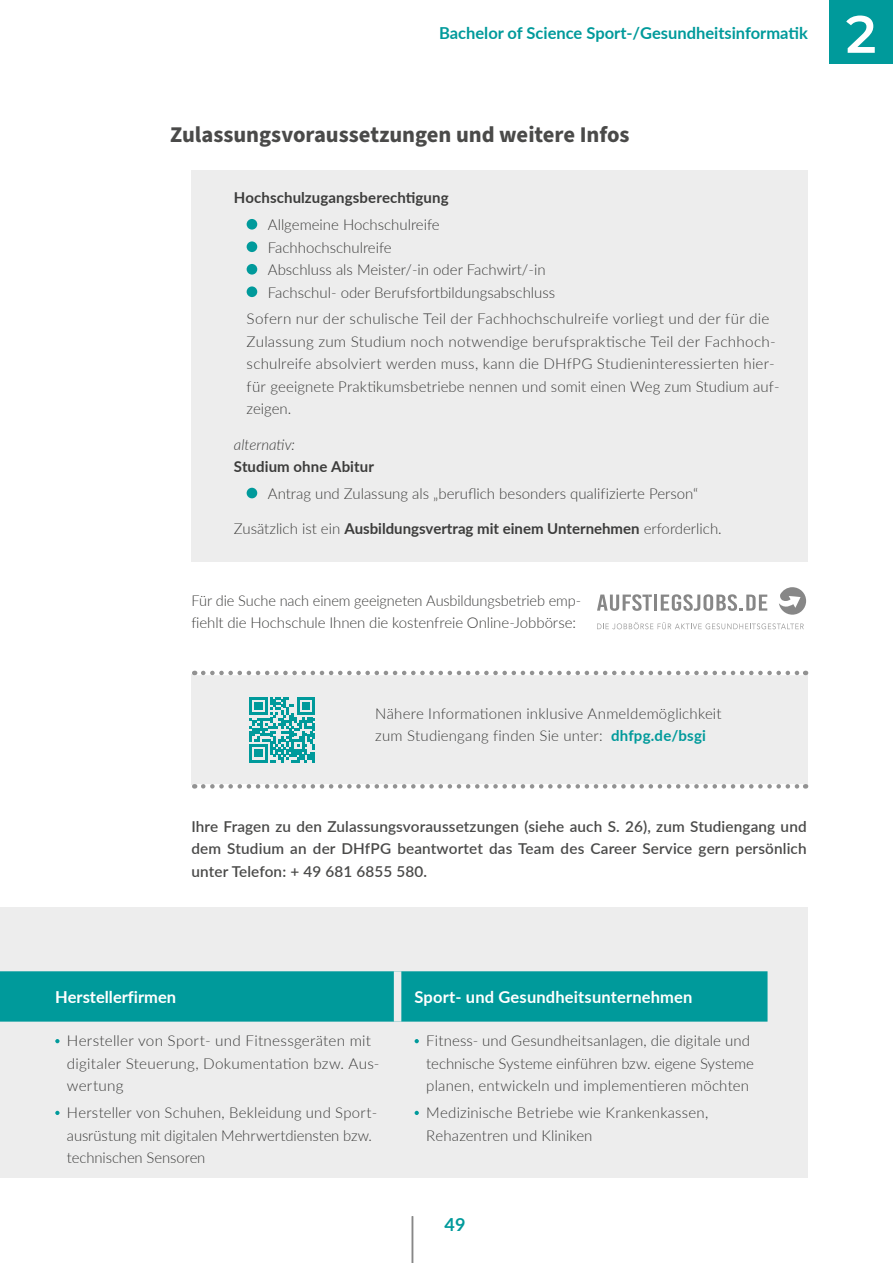
<style>
.page{position:relative;width:893px;height:1263px;background:#fff}
.page>*{position:absolute;margin:0;border:0;box-sizing:border-box;transform-origin:0 0}
.t1{font:600 52.5px "Montserrat";color:#fff}
.t2{font:700 22.5px "Source Sans Pro";color:#4a4a49}
.t3{font:700 18px "Lato";color:#009a9b}
.t4{font:700 16.5px "Lato";letter-spacing:.01em;color:#fff}
.t5{font:700 16.5px "Lato";color:#009a9b}
.t6{font:300 15px/22.5px "Lato";letter-spacing:.005em;color:#3c3c3b}
.t7{font:600 15px/22.5px "Lato";letter-spacing:.01em;color:#4a4a49;text-align:justify}
.t8{font:700 15px "Lato";color:#3c3c3b}
.t9{font:italic 300 15px "Lato";color:#3c3c3b}
.s1{font-weight:300}
.s2{font-weight:700;color:#009a9b}
</style>
<div class="page">
<div style="left:0;top:908px;width:808px;height:270px;background:#ededed"></div>
<div style="left:0;top:971px;width:767px;height:51px;background:#009a9b"></div>
<div style="left:394px;top:971px;width:7px;height:51px;background:#ededed"></div>
<svg style="left:55px;top:1039px;width:5px;height:4px"></svg>
<svg style="left:55px;top:1111px;width:5px;height:4px"></svg>
<svg style="left:415px;top:1039px;width:4px;height:4px"></svg>
<svg style="left:415px;top:1111px;width:4px;height:4px"></svg>
<div style="left:191px;top:674px;width:617px;height:111px;background:#ededed"></div>
<div style="left:191px;top:170px;width:617px;height:391px;background:#ededed"></div>
<div style="left:247px;top:219px;width:10px;height:11px;background:#009a9b;border-radius:50%"></div>
<div style="left:247px;top:241px;width:10px;height:11px;background:#009a9b;border-radius:50%"></div>
<div style="left:247px;top:264px;width:10px;height:11px;background:#009a9b;border-radius:50%"></div>
<div style="left:247px;top:286px;width:10px;height:11px;background:#009a9b;border-radius:50%"></div>
<div style="left:247px;top:488px;width:10px;height:10px;background:#009a9b;border-radius:50%"></div>
<svg style="left:203px;top:671px;width:603px;height:4px"></svg>
<svg style="left:203px;top:784px;width:603px;height:4px"></svg>
<svg style="left:249px;top:697px;width:66px;height:65px"></svg>
<svg style="left:597px;top:622px;width:207px;height:7px"></svg>
<svg style="left:597px;top:594px;width:55px;height:17px"></svg>
<hr style="left:654px;top:594px;width:3px;height:17px;background:#878787">
<svg style="left:661px;top:594px;width:106px;height:17px"></svg>
<svg style="left:779px;top:587px;width:27px;height:28px"></svg>
<div style="left:829px;top:0;width:64px;height:64px;background:#009a9b"></div>
<hr style="left:412px;top:1216px;width:1px;height:47px;background:#878787">
<p class="t5" style="left:439px;top:20px;width:370px">Bachelor of Science Sport-/Gesundheitsinformatik</p>
<h1 class="t1" style="left:846px;top:-3px;width:32px">2</h1>
<h2 class="t2" style="left:170px;top:119px;width:461px">Zulassungsvoraussetzungen und weitere Infos</h2>
<p class="t8" style="left:234px;top:187px;width:216px">Hochschulzugangsberechtigung</p>
<p class="t6" style="left:268px;top:213px;width:289px">Allgemeine Hochschulreife Fachhochschulreife<br>Abschluss als Meister/-in oder Fachwirt/-in Fachschul- oder Berufsfortbildungsabschluss</p>
<p class="t6" style="left:247px;top:307px;width:535px">Sofern nur der schulische Teil der Fachhochschulreife vorliegt und der für die Zulassung zum Studium noch notwendige berufspraktische Teil der Fachhoch&shy;schulreife absolviert werden muss, kann die DHfPG Studieninteressierten hier&shy;für geeignete Praktikumsbetriebe nennen und somit einen Weg zum Studium auf&shy;zeigen.</p>
<p class="t9" style="left:234px;top:434px;width:63px">alternativ:</p>
<p class="t8" style="left:234px;top:456px;width:142px">Studium ohne Abitur</p>
<p class="t6" style="left:268px;top:482px;width:432px">Antrag und Zulassung als „beruflich besonders qualifizierte Person“</p>
<p class="t8" style="left:234px;top:518px;width:489px"><span class="s1">Zusätzlich ist ein</span> Ausbildungsvertrag mit einem Unternehmen <span class="s1">erforderlich.</span></p>
<p class="t6" style="left:191px;top:588px;width:391px">Für die Suche nach einem geeigneten Ausbildungsbetrieb emp&shy;fiehlt die Hochschule Ihnen die kostenfreie Online-Jobbörse:</p>
<p class="t6" style="left:375px;top:701px;width:348px">Nähere Informationen inklusive Anmeldemöglichkeit zum Studiengang finden Sie unter: <span class="s2">dhfpg.de/bsgi</span></p>
<p class="t7" style="left:191px;top:814px;width:617px">Ihre Fragen zu den Zulassungsvoraussetzungen (siehe auch S. 26), zum Studiengang und dem Studium an der DHfPG beantwortet das Team des Career Service gern persönlich unter Telefon: + 49 681 6855 580.</p>
<p class="t4" style="left:55px;top:985px;width:122px">Herstellerfirmen</p>
<p class="t4" style="left:415px;top:985px;width:279px">Sport- und Gesundheitsunternehmen</p>
<p class="t6" style="left:67px;top:1029px;width:314px">Hersteller von Sport- und Fitnessgeräten mit digitaler Steuerung, Dokumentation bzw. Aus&shy;wertung</p>
<p class="t6" style="left:67px;top:1101px;width:312px">Hersteller von Schuhen, Bekleidung und Sport&shy;ausrüstung mit digitalen Mehrwertdiensten bzw. technischen Sensoren</p>
<p class="t6" style="left:426px;top:1029px;width:329px">Fitness- und Gesundheitsanlagen, die digitale und technische Systeme einführen bzw. eigene Systeme planen, entwickeln und implementieren möchten</p>
<p class="t6" style="left:426px;top:1101px;width:284px">Medizinische Betriebe wie Krankenkassen,<br>Rehazentren und Kliniken</p>
<p class="t3" style="left:445px;top:1211px;width:22px">49</p>
</div>
